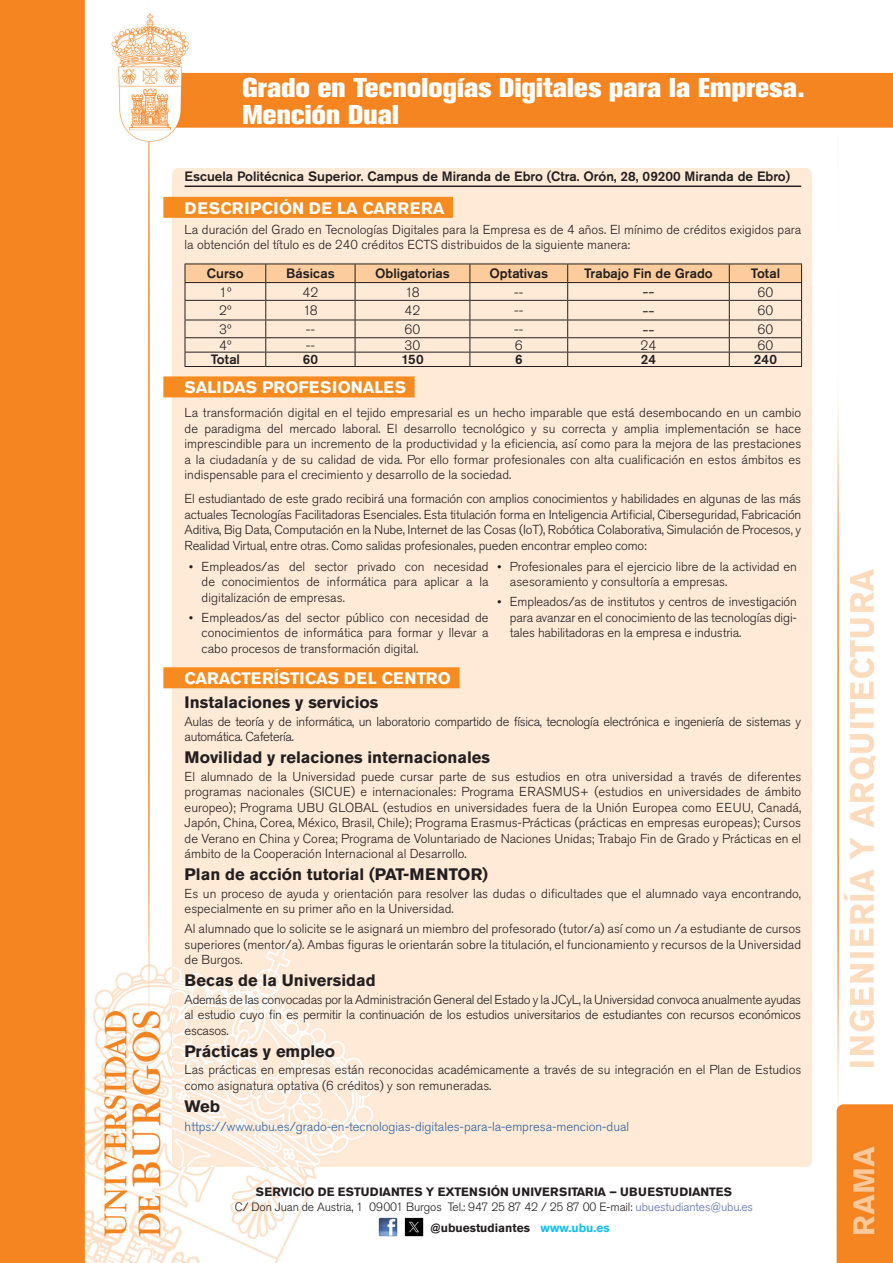
<style>
.page{position:relative;width:893px;height:1263px;background:#fff}
.page>*{position:absolute;margin:0;border:0;box-sizing:border-box;transform-origin:0 0}
.Título_Plan{font:800 27px/27px "Akzidenz Grotesk Std";letter-spacing:.01em;color:#fff}
.t1{font:300 18px "Akzidenz Grotesk Std";color:#231f20}
.Subapartado_Plan{font:700 16.5px "Akzidenz Grotesk Std";color:#231f20}
.Apartado_Plan{font:700 16.5px "Akzidenz Grotesk Std";color:#fff}
.Apartado_Plan-2{font:700 16.5px "Akzidenz Grotesk Std";letter-spacing:.02em;color:#fff}
.Lugar_Plan{font:500 13.5px "Akzidenz Grotesk Std";color:#231f20}
.t2{font:300 13.5px "Akzidenz Grotesk Std";color:#231f20}
.parrafo_Plan{font:300 12.9px/15.5px "Akzidenz Grotesk Std";color:#231f20;text-align:justify}
.parrafo_Plan-2{font:300 12.9px/15.5px "Akzidenz Grotesk Std";letter-spacing:-.025em;color:#231f20}
.parrafo_Plan-3{font:300 12.9px "Akzidenz Grotesk Std";color:#2f62a6}
.t3{font:700 12px "Akzidenz Grotesk Std";color:#231f20}
.t4{font:300 12px "Akzidenz Grotesk Std";letter-spacing:-.01em;color:#231f20}
.s1{font-family:"Times New Roman";font-weight:400}
.s2{color:#5d6eb5}
.s3{color:#15c0f2}
</style>
<div class="page">
<img style="left:0;top:0;width:893px;height:1263px">
<img style="left:378px;top:1217px;width:19px;height:20px">
<img style="left:404px;top:1217px;width:20px;height:20px">
<hr style="left:185px;top:186px;width:616px;height:1px;background:#231f20">
<div style="left:163px;top:197px;width:290px;height:21px;background:#f68b1f"></div>
<div style="left:163px;top:376px;width:252px;height:21px;background:#f68b1f"></div>
<div style="left:163px;top:667px;width:297px;height:21px;background:#f68b1f"></div>
<svg style="left:185px;top:264px;width:617px;height:102px;background:#efd8c0"></svg>
<hr style="left:185px;top:366px;width:81px;height:1px;background:#231f20">
<hr style="left:266px;top:366px;width:89px;height:1px;background:#231f20">
<hr style="left:355px;top:366px;width:115px;height:1px;background:#231f20">
<hr style="left:470px;top:366px;width:98px;height:1px;background:#231f20">
<hr style="left:568px;top:366px;width:161px;height:1px;background:#231f20">
<hr style="left:729px;top:366px;width:73px;height:1px;background:#231f20">
<p class="Título_Plan" style="left:242px;top:74px;width:564px">Grado en Tecnologías Digitales para la Empresa.<br>Mención Dual</p>
<p class="Lugar_Plan" style="left:185px;top:168px;width:607px">Escuela Politécnica Superior. Campus de Miranda de Ebro (Ctra. Orón, 28, 09200 Miranda de Ebro)</p>
<p class="Apartado_Plan-2" style="left:185px;top:199px;width:261px">DESCRIPCIÓN DE LA CARRERA</p>
<p class="parrafo_Plan" style="left:185px;top:222px;width:618px">La duración del Grado en Tecnologías Digitales para la Empresa es de 4 años. El mínimo de créditos exigidos para la obtención del título es de 240 créditos ECTS distribuidos de la siguiente manera:</p>
<p class="Lugar_Plan" style="left:207px;top:265px;width:38px">Curso</p>
<p class="Lugar_Plan" style="left:286px;top:265px;width:50px">Básicas</p>
<p class="Lugar_Plan" style="left:375px;top:265px;width:76px">Obligatorias</p>
<p class="Lugar_Plan" style="left:489px;top:265px;width:60px">Optativas</p>
<p class="Lugar_Plan" style="left:584px;top:265px;width:130px">Trabajo Fin de Grado</p>
<p class="Lugar_Plan" style="left:751px;top:265px;width:31px">Total</p>
<p class="t2" style="left:219px;top:284px;width:14px">1º</p>
<p class="t2" style="left:303px;top:284px;width:17px">42</p>
<p class="t2" style="left:405px;top:284px;width:16px">18</p>
<p class="t2" style="left:514px;top:284px;width:11px">--</p>
<p class="t1" style="left:642px;top:282px;width:14px">--</p>
<p class="t2" style="left:757px;top:284px;width:18px">60</p>
<p class="t2" style="left:219px;top:303px;width:14px">2º</p>
<p class="t2" style="left:303px;top:303px;width:16px">18</p>
<p class="t2" style="left:405px;top:303px;width:17px">42</p>
<p class="t2" style="left:514px;top:303px;width:11px">--</p>
<p class="t1" style="left:642px;top:301px;width:14px">--</p>
<p class="t2" style="left:757px;top:303px;width:18px">60</p>
<p class="t2" style="left:219px;top:322px;width:14px">3º</p>
<p class="t2" style="left:306px;top:322px;width:11px">--</p>
<p class="t2" style="left:404px;top:322px;width:18px">60</p>
<p class="t2" style="left:514px;top:322px;width:11px">--</p>
<p class="t1" style="left:642px;top:319px;width:14px">--</p>
<p class="t2" style="left:757px;top:322px;width:18px">60</p>
<p class="t2" style="left:219px;top:338px;width:14px">4º</p>
<p class="t2" style="left:306px;top:338px;width:11px">--</p>
<p class="t2" style="left:404px;top:338px;width:18px">30</p>
<p class="t2" style="left:515px;top:338px;width:9px">6</p>
<p class="t2" style="left:641px;top:338px;width:17px">24</p>
<p class="t2" style="left:757px;top:338px;width:18px">60</p>
<p class="Lugar_Plan" style="left:211px;top:351px;width:31px">Total</p>
<p class="Lugar_Plan" style="left:303px;top:351px;width:17px">60</p>
<p class="Lugar_Plan" style="left:401px;top:351px;width:24px">150</p>
<p class="Lugar_Plan" style="left:515px;top:351px;width:9px">6</p>
<p class="Lugar_Plan" style="left:641px;top:351px;width:17px">24</p>
<p class="Lugar_Plan" style="left:754px;top:351px;width:25px">240</p>
<p class="Apartado_Plan" style="left:185px;top:378px;width:223px">SALIDAS PROFESIONALES</p>
<p class="parrafo_Plan" style="left:185px;top:405px;width:618px">La transformación digital en el tejido empresarial es un hecho imparable que está desembocando en un cambio de paradigma del mercado laboral. El desarrollo tecnológico y su correcta y amplia implementación se hace imprescindible para un incremento de la productividad y la eficiencia, así como para la mejora de las prestaciones a la ciudadanía y de su calidad de vida. Por ello formar profesionales con alta cualificación en estos ámbitos es indispensable para el crecimiento y desarrollo de la sociedad.</p>
<p class="parrafo_Plan" style="left:185px;top:491px;width:618px">El estudiantado de este grado recibirá una formación con amplios conocimientos y habilidades en algunas de las más actuales Tecnologías Facilitadoras Esenciales. Esta titulación forma en Inteligencia Artificial, Ciberseguridad, Fabricación Aditiva, Big Data, Computación en la Nube, Internet de las Cosas (IoT), Robótica Colaborativa, Simulación de Procesos, y Realidad Virtual, entre otras. Como salidas profesionales, pueden encontrar empleo como:</p>
<p class="parrafo_Plan" style="left:202px;top:559px;width:288px;text-indent:-13px"><span class="s1">•</span> Empleados/as del sector privado con necesidad de conocimientos de informática para aplicar a la digitalización de empresas.</p>
<p class="parrafo_Plan" style="left:202px;top:610px;width:289px;text-indent:-13px"><span class="s1">•</span> Empleados/as del sector público con necesidad de conocimientos de informática para formar y llevar a cabo procesos de transformación digital.</p>
<p class="parrafo_Plan" style="left:510px;top:559px;width:288px;text-indent:-13px"><span class="s1">•</span> Profesionales para el ejercicio libre de la actividad en asesoramiento y consultoría a empresas.</p>
<p class="parrafo_Plan" style="left:510px;top:594px;width:289px;text-indent:-13px"><span class="s1">•</span> Empleados/as de institutos y centros de investigación para avanzar en el conocimiento de las tecnologías digi&shy;tales habilitadoras en la empresa e industria.</p>
<p class="Apartado_Plan" style="left:185px;top:669px;width:268px">CARACTERÍSTICAS DEL CENTRO</p>
<p class="Subapartado_Plan" style="left:185px;top:693px;width:195px">Instalaciones y servicios</p>
<p class="parrafo_Plan-2" style="left:185px;top:714px;width:618px">Aulas de teoría y de informática, un laboratorio compartido de física, tecnología electrónica e ingeniería de sistemas y automática. Cafetería.</p>
<p class="Subapartado_Plan" style="left:185px;top:748px;width:307px">Movilidad y relaciones internacionales</p>
<p class="parrafo_Plan" style="left:185px;top:769px;width:618px">El alumnado de la Universidad puede cursar parte de sus estudios en otra universidad a través de diferentes programas nacionales (SICUE) e internacionales: Programa ERASMUS+ (estudios en universidades de ámbito europeo); Programa UBU GLOBAL (estudios en universidades fuera de la Unión Europea como EEUU, Canadá, Japón, China, Corea, México, Brasil, Chile); Programa Erasmus-Prácticas (prácticas en empresas europeas); Cursos de Verano en China y Corea; Programa de Voluntariado de Naciones Unidas; Trabajo Fin de Grado y Prácticas en el ámbito de la Cooperación Internacional al Desarrollo.</p>
<p class="Subapartado_Plan" style="left:185px;top:865px;width:305px">Plan de acción tutorial (PAT-MENTOR)</p>
<p class="parrafo_Plan" style="left:185px;top:886px;width:618px">Es un proceso de ayuda y orientación para resolver las dudas o dificultades que el alumnado vaya encontrando, especialmente en su primer año en la Universidad.</p>
<p class="parrafo_Plan" style="left:185px;top:921px;width:618px">Al alumnado que lo solicite se le asignará un miembro del profesorado (tutor/a) así como un /a estudiante de cursos superiores (mentor/a). Ambas figuras le orientarán sobre la titulación, el funcionamiento y recursos de la Universidad de Burgos.</p>
<p class="Subapartado_Plan" style="left:185px;top:971px;width:193px">Becas de la Universidad</p>
<p class="parrafo_Plan" style="left:185px;top:992px;width:618px">Además de las convocadas por la Administración General del Estado y la JCyL, la Universidad convoca anualmente ayudas al estudio cuyo fin es permitir la continuación de los estudios universitarios de estudiantes con recursos económicos escasos.</p>
<p class="Subapartado_Plan" style="left:185px;top:1041px;width:152px">Prácticas y empleo</p>
<p class="parrafo_Plan" style="left:185px;top:1062px;width:618px">Las prácticas en empresas están reconocidas académicamente a través de su integración en el Plan de Estudios como asignatura optativa (6 créditos) y son remuneradas.</p>
<p class="Subapartado_Plan" style="left:185px;top:1096px;width:37px">Web</p>
<p class="parrafo_Plan-3" style="left:185px;top:1119px;width:446px">https://www.ubu.es/grado-en-tecnologias-digitales-para-la-empresa-mencion-dual</p>
<p class="t3" style="left:256px;top:1185px;width:478px">SERVICIO DE ESTUDIANTES Y EXTENSIÓN UNIVERSITARIA – UBUESTUDIANTES</p>
<p class="t4" style="left:235px;top:1200px;width:520px">C/ Don Juan de Austria, 1 09001 Burgos Tel.: 947 25 87 42 / 25 87 00 E-mail: <span class="s2">ubuestudiantes@ubu.es</span></p>
<p class="t3" style="left:431px;top:1221px;width:181px">@ubuestudiantes <span class="s3">www.ubu.es</span></p>
</div>
